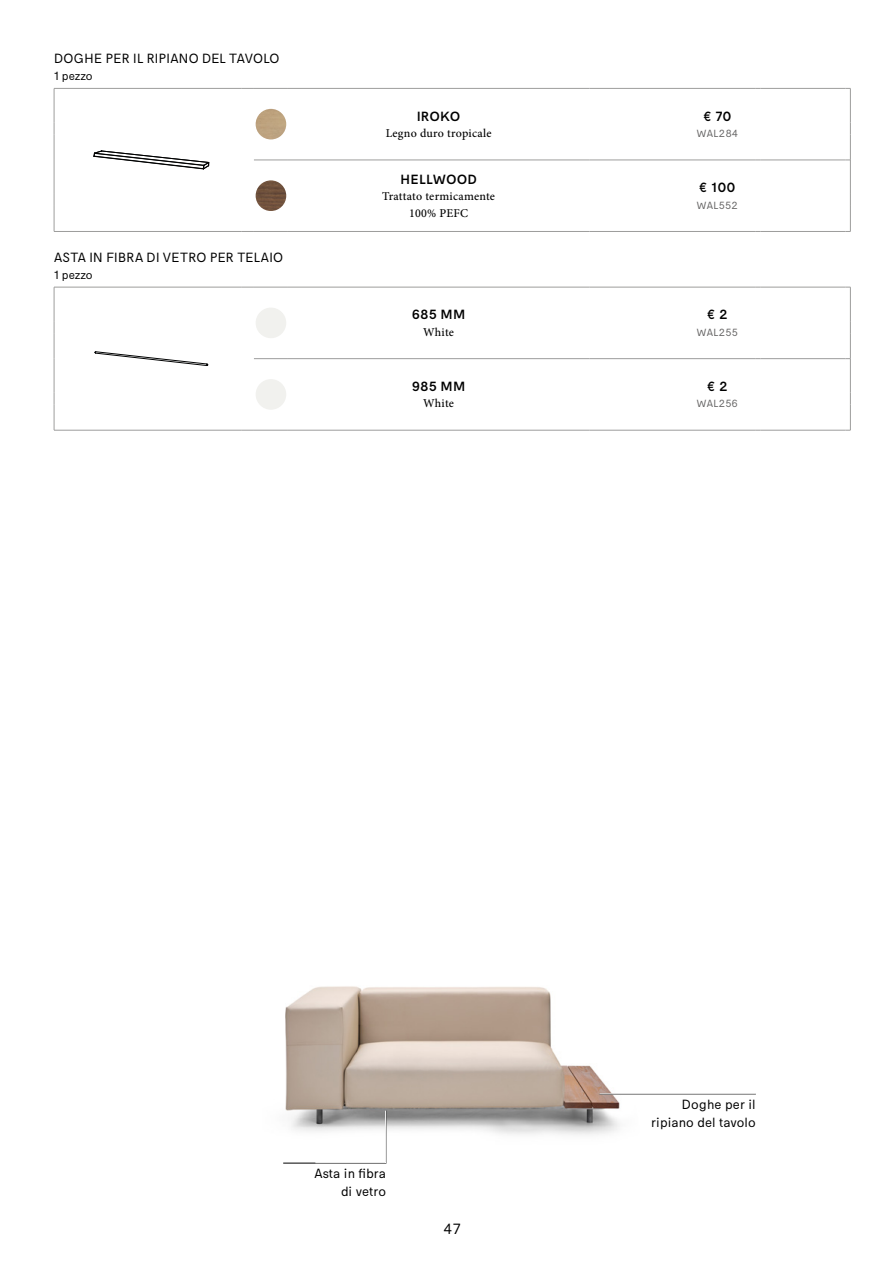
<style>
.page{position:relative;width:893px;height:1263px;background:#fff}
.page>*{position:absolute;margin:0;border:0;box-sizing:border-box;transform-origin:0 0}
.t1{font:15px "Extremis Compakt";color:#000}
.t2{font:13.5px/18px "Extremis Compakt";letter-spacing:.01em;color:#000;text-align:right}
.t3{font:500 13.5px "Extremis Compakt";letter-spacing:.05em;color:#000}
.t4{font:500 12px/16.5px "Minion Pro";letter-spacing:.02em;color:#000;text-align:center}
.t5{font:12px "Extremis Compakt";letter-spacing:-.005em;color:#000}
.t6{font:10.5px "Extremis Compakt";letter-spacing:.04em;color:#646363}
</style>
<div class="page">
<img style="left:285px;top:986px;width:357px;height:163px">
<svg style="left:283px;top:1110px;width:103px;height:53px"></svg>
<hr style="left:600px;top:1094px;width:156px;height:1px;background:#fff">
<hr style="left:54px;top:88px;width:187px;height:1px;background:#9d9d9c">
<hr style="left:54px;top:88px;width:1px;height:34px;background:#9d9d9c">
<svg style="left:241px;top:88px;width:13px;height:1px"></svg>
<hr style="left:254px;top:88px;width:34px;height:1px;background:#9d9d9c">
<hr style="left:589px;top:88px;width:166px;height:1px;background:#9d9d9c">
<hr style="left:760px;top:88px;width:85px;height:1px;background:#9d9d9c">
<hr style="left:850px;top:88px;width:1px;height:34px;background:#9d9d9c">
<svg style="left:54px;top:122px;width:1px;height:38px"></svg>
<hr style="left:54px;top:160px;width:1px;height:34px;background:#9d9d9c">
<hr style="left:254px;top:160px;width:34px;height:1px;background:#9d9d9c">
<hr style="left:589px;top:160px;width:166px;height:1px;background:#9d9d9c">
<hr style="left:760px;top:160px;width:85px;height:1px;background:#9d9d9c">
<hr style="left:850px;top:160px;width:1px;height:34px;background:#9d9d9c">
<svg style="left:54px;top:194px;width:1px;height:37px"></svg>
<hr style="left:288px;top:88px;width:301px;height:1px;background:#9d9d9c">
<hr style="left:288px;top:160px;width:301px;height:1px;background:#9d9d9c">
<svg style="left:845px;top:122px;width:6px;height:39px"></svg>
<hr style="left:54px;top:231px;width:187px;height:1px;background:#9d9d9c">
<svg style="left:241px;top:231px;width:13px;height:1px"></svg>
<hr style="left:254px;top:231px;width:34px;height:1px;background:#9d9d9c">
<hr style="left:288px;top:231px;width:301px;height:1px;background:#9d9d9c">
<hr style="left:589px;top:231px;width:166px;height:1px;background:#9d9d9c">
<hr style="left:760px;top:231px;width:85px;height:1px;background:#9d9d9c">
<svg style="left:845px;top:194px;width:6px;height:38px"></svg>
<svg style="left:94px;top:151px;width:115px;height:19px"></svg>
<img style="left:256px;top:109px;width:30px;height:30px;border-radius:15px">
<img style="left:256px;top:180px;width:30px;height:31px;border-radius:15px">
<hr style="left:54px;top:287px;width:187px;height:1px;background:#9d9d9c">
<hr style="left:54px;top:287px;width:1px;height:34px;background:#9d9d9c">
<svg style="left:241px;top:287px;width:13px;height:1px"></svg>
<hr style="left:254px;top:287px;width:34px;height:1px;background:#9d9d9c">
<hr style="left:589px;top:287px;width:166px;height:1px;background:#9d9d9c">
<hr style="left:760px;top:287px;width:85px;height:1px;background:#9d9d9c">
<hr style="left:850px;top:287px;width:1px;height:34px;background:#9d9d9c">
<svg style="left:54px;top:321px;width:1px;height:38px"></svg>
<hr style="left:54px;top:359px;width:1px;height:34px;background:#9d9d9c">
<hr style="left:254px;top:358px;width:34px;height:1px;background:#9d9d9c">
<hr style="left:589px;top:358px;width:166px;height:1px;background:#9d9d9c">
<hr style="left:760px;top:358px;width:85px;height:1px;background:#9d9d9c">
<hr style="left:850px;top:359px;width:1px;height:34px;background:#9d9d9c">
<svg style="left:54px;top:393px;width:1px;height:37px"></svg>
<hr style="left:288px;top:287px;width:301px;height:1px;background:#9d9d9c">
<hr style="left:288px;top:358px;width:301px;height:1px;background:#9d9d9c">
<svg style="left:845px;top:321px;width:6px;height:38px"></svg>
<hr style="left:54px;top:430px;width:187px;height:1px;background:#9d9d9c">
<svg style="left:241px;top:430px;width:13px;height:1px"></svg>
<hr style="left:254px;top:430px;width:34px;height:1px;background:#9d9d9c">
<hr style="left:288px;top:430px;width:301px;height:1px;background:#9d9d9c">
<hr style="left:589px;top:430px;width:166px;height:1px;background:#9d9d9c">
<hr style="left:760px;top:430px;width:85px;height:1px;background:#9d9d9c">
<svg style="left:845px;top:393px;width:6px;height:38px"></svg>
<svg style="left:95px;top:351px;width:113px;height:15px"></svg>
<div style="left:256px;top:308px;width:30px;height:30px;background:#f1f1ee;border-radius:50%"></div>
<div style="left:256px;top:379px;width:30px;height:31px;background:#f1f1ee;border-radius:50%"></div>
<p class="t2" style="left:54px;top:50px;width:227px">DOGHE PER IL RIPIANO DEL TAVOLO</p>
<p class="t5" style="left:54px;top:69px;width:40px">1 pezzo</p>
<p class="t2" style="left:54px;top:248px;width:231px">ASTA IN FIBRA DI VETRO PER TELAIO</p>
<p class="t5" style="left:54px;top:267px;width:40px">1 pezzo</p>
<p class="t3" style="left:417px;top:108px;width:45px">IROKO</p>
<p class="t4" style="left:386px;top:125px;width:107px">Legno duro tropicale</p>
<p class="t3" style="left:400px;top:171px;width:78px">HELLWOOD</p>
<p class="t4" style="left:382px;top:188px;width:114px">Trattato termicamente<br>100% PEFC</p>
<p class="t3" style="left:412px;top:306px;width:54px">685 MM</p>
<p class="t4" style="left:423px;top:324px;width:32px">White</p>
<p class="t3" style="left:412px;top:378px;width:54px">985 MM</p>
<p class="t4" style="left:423px;top:395px;width:32px">White</p>
<p class="t3" style="left:703px;top:108px;width:29px">€ 70</p>
<p class="t6" style="left:697px;top:127px;width:42px">WAL284</p>
<p class="t3" style="left:699px;top:179px;width:38px">€ 100</p>
<p class="t6" style="left:697px;top:199px;width:42px">WAL552</p>
<p class="t3" style="left:707px;top:306px;width:22px">€ 2</p>
<p class="t6" style="left:697px;top:326px;width:42px">WAL255</p>
<p class="t3" style="left:707px;top:378px;width:22px">€ 2</p>
<p class="t6" style="left:697px;top:398px;width:42px">WAL256</p>
<p class="t2" style="left:314px;top:1165px;width:73px">Asta in fibra di vetro</p>
<p class="t1" style="left:444px;top:1220px;width:18px">47</p>
<p class="t2" style="left:651px;top:1095px;width:106px">Doghe per il ripiano del tavolo</p>
</div>
